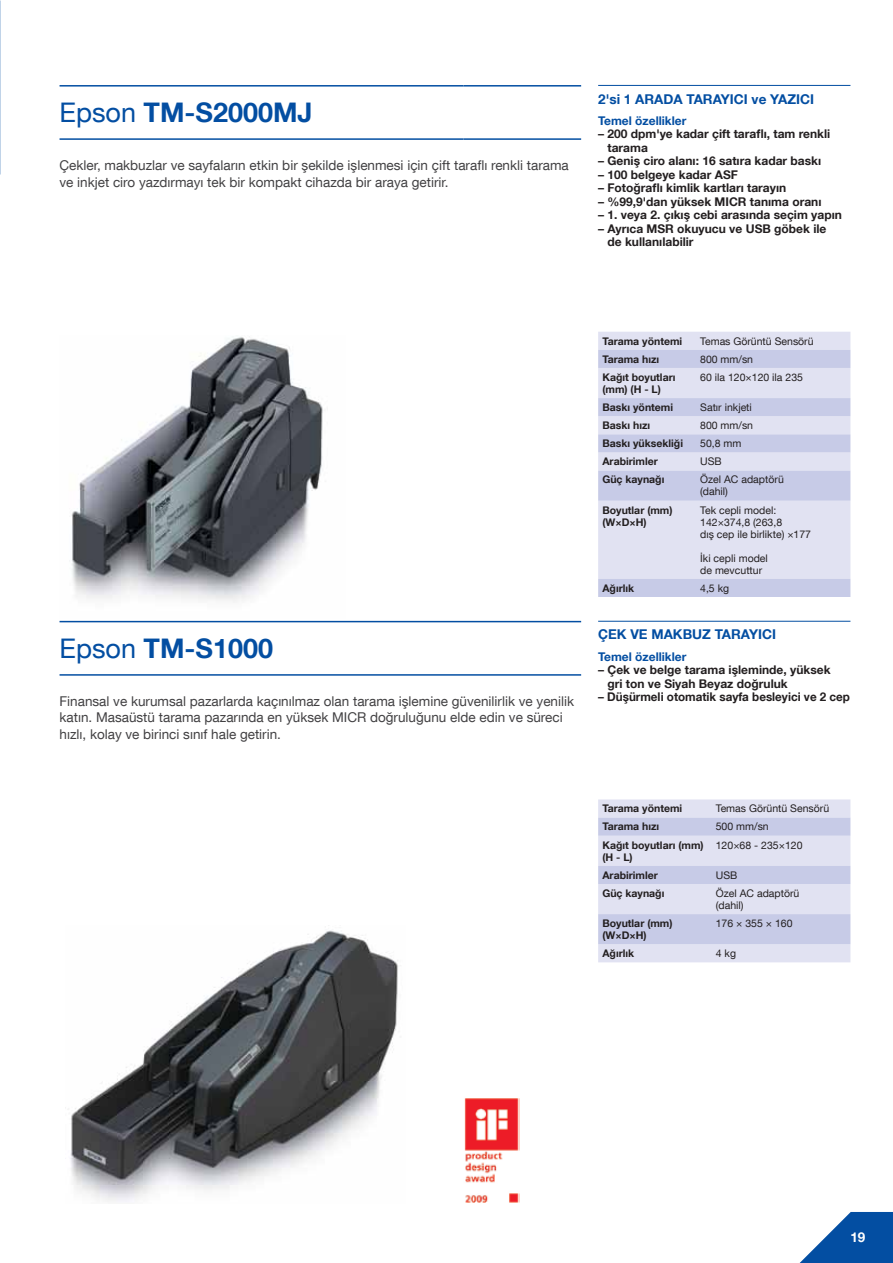
<style>
.page{position:relative;width:893px;height:1263px;background:#fff}
.page>*{position:absolute;margin:0;border:0;box-sizing:border-box;transform-origin:0 0}
.t1{font:700 27px "Helvetica Neue LT Com";color:#034ea2}
.t2{font:13.5px/16.5px "Helvetica Neue LT Com";color:#414042}
.t3{font:700 13.5px "Helvetica Neue LT Com";color:#034ea2}
.t4{font:700 13.5px "Helvetica Neue LT Com";color:#fff}
.t5{font:700 12px/13.5px "Helvetica Neue LT Com";color:#231f20}
.t6{font:700 12px "Helvetica Neue LT Com";color:#034ea2}
.t7{font:10.5px/12px "Helvetica Neue LT Com";color:#231f20}
.t8{font:700 10.5px/12px "Helvetica Neue LT Com";color:#231f20}
.s1{font-weight:400}
</style>
<div class="page">
<svg style="left:799px;top:1212px;width:94px;height:51px"></svg>
<img style="left:72px;top:337px;width:251px;height:266px">
<img style="left:65px;top:930px;width:333px;height:272px">
<hr style="left:598px;top:85px;width:252px;height:1px;background:#034ea2">
<hr style="left:598px;top:621px;width:252px;height:1px;background:#034ea2">
<svg style="left:598px;top:799px;width:252px;height:163px;background:#d6d8ed"></svg>
<div style="left:598px;top:332px;width:252px;height:18px;background:#e1e2f2"></div>
<svg style="left:598px;top:350px;width:252px;height:247px;background:#d6d8ed"></svg>
<img style="left:464px;top:1098px;width:55px;height:105px">
<hr style="left:60px;top:85px;width:403px;height:2px;background:#034ea2">
<hr style="left:463px;top:85px;width:118px;height:2px;background:#034ea2">
<hr style="left:60px;top:138px;width:403px;height:2px;background:#034ea2">
<hr style="left:463px;top:138px;width:118px;height:2px;background:#034ea2">
<hr style="left:60px;top:621px;width:521px;height:1px;background:#034ea2">
<hr style="left:60px;top:674px;width:521px;height:2px;background:#034ea2">
<h1 class="t1" style="left:60px;top:95px;width:255px"><span class="s1">Epson</span> TM-S2000MJ</h1>
<p class="t2" style="left:60px;top:157px;width:511px">Çekler, makbuzlar ve sayfaların etkin bir şekilde işlenmesi için çift taraflı renkli tarama ve inkjet ciro yazdırmayı tek bir kompakt cihazda bir araya getirir.</p>
<p class="t3" style="left:598px;top:90px;width:217px">2'si 1 ARADA TARAYICI ve YAZICI</p>
<p class="t6" style="left:598px;top:113px;width:90px">Temel özellikler</p>
<p class="t5" style="left:607px;top:127px;width:224px;text-indent:-9px">– 200 dpm'ye kadar çift taraflı, tam renkli tarama</p>
<p class="t5" style="left:598px;top:154px;width:225px">– Geniş ciro alanı: 16 satıra kadar baskı</p>
<p class="t5" style="left:598px;top:168px;width:141px">– 100 belgeye kadar ASF</p>
<p class="t5" style="left:598px;top:181px;width:190px">– Fotoğraflı kimlik kartları tarayın</p>
<p class="t5" style="left:598px;top:195px;width:225px">– %99,9'dan yüksek MICR tanıma oranı</p>
<p class="t5" style="left:598px;top:208px;width:245px">– 1. veya 2. çıkış cebi arasında seçim yapın</p>
<p class="t5" style="left:607px;top:222px;width:220px;text-indent:-9px">– Ayrıca MSR okuyucu ve USB göbek ile de kullanılabilir</p>
<h1 class="t1" style="left:60px;top:631px;width:215px"><span class="s1">Epson</span> TM-S1000</h1>
<p class="t2" style="left:60px;top:692px;width:516px">Finansal ve kurumsal pazarlarda kaçınılmaz olan tarama işlemine güvenilirlik ve yenilik katın. Masaüstü tarama pazarında en yüksek MICR doğruluğunu elde edin ve süreci hızlı, kolay ve birinci sınıf hale getirin.</p>
<p class="t8" style="left:602px;top:334px;width:81px">Tarama yöntemi</p>
<p class="t7" style="left:700px;top:334px;width:115px">Temas Görüntü Sensörü</p>
<p class="t8" style="left:602px;top:353px;width:58px">Tarama hızı</p>
<p class="t7" style="left:700px;top:353px;width:54px">800 mm/sn</p>
<p class="t8" style="left:602px;top:371px;width:75px">Kağıt boyutları (mm) (H - L)</p>
<p class="t7" style="left:700px;top:371px;width:104px">60 ila 120×120 ila 235</p>
<p class="t8" style="left:602px;top:401px;width:72px">Baskı yöntemi</p>
<p class="t7" style="left:700px;top:401px;width:53px">Satır inkjeti</p>
<p class="t8" style="left:602px;top:419px;width:49px">Baskı hızı</p>
<p class="t7" style="left:700px;top:419px;width:54px">800 mm/sn</p>
<p class="t8" style="left:602px;top:437px;width:82px">Baskı yüksekliği</p>
<p class="t7" style="left:700px;top:437px;width:43px">50,8 mm</p>
<p class="t8" style="left:602px;top:455px;width:57px">Arabirimler</p>
<p class="t7" style="left:700px;top:455px;width:23px">USB</p>
<p class="t8" style="left:602px;top:473px;width:64px">Güç kaynağı</p>
<p class="t7" style="left:700px;top:473px;width:85px">Özel AC adaptörü (dahil)</p>
<p class="t8" style="left:602px;top:503px;width:72px">Boyutlar (mm) (W×D×H)</p>
<p class="t7" style="left:700px;top:503px;width:112px">Tek cepli model:<br>142×374,8 (263,8<br>dış cep ile birlikte) ×177</p>
<p class="t7" style="left:700px;top:551px;width:69px">İki cepli model de mevcuttur</p>
<p class="t8" style="left:602px;top:582px;width:33px">Ağırlık</p>
<p class="t7" style="left:700px;top:582px;width:30px">4,5 kg</p>
<p class="t3" style="left:598px;top:626px;width:179px">ÇEK VE MAKBUZ TARAYICI</p>
<p class="t6" style="left:598px;top:649px;width:90px">Temel özellikler</p>
<p class="t5" style="left:607px;top:663px;width:225px;text-indent:-9px">– Çek ve belge tarama işleminde, yüksek gri ton ve Siyah Beyaz doğruluk</p>
<p class="t5" style="left:598px;top:690px;width:253px">– Düşürmeli otomatik sayfa besleyici ve 2 cep</p>
<p class="t8" style="left:602px;top:802px;width:81px">Tarama yöntemi</p>
<p class="t7" style="left:716px;top:802px;width:115px">Temas Görüntü Sensörü</p>
<p class="t8" style="left:602px;top:820px;width:58px">Tarama hızı</p>
<p class="t7" style="left:716px;top:820px;width:54px">500 mm/sn</p>
<p class="t8" style="left:602px;top:838px;width:103px">Kağıt boyutları (mm) (H - L)</p>
<p class="t7" style="left:716px;top:838px;width:88px">120×68 - 235×120</p>
<p class="t8" style="left:602px;top:869px;width:57px">Arabirimler</p>
<p class="t7" style="left:716px;top:869px;width:23px">USB</p>
<p class="t8" style="left:602px;top:887px;width:64px">Güç kaynağı</p>
<p class="t7" style="left:716px;top:887px;width:85px">Özel AC adaptörü (dahil)</p>
<p class="t8" style="left:602px;top:917px;width:72px">Boyutlar (mm) (W×D×H)</p>
<p class="t7" style="left:716px;top:917px;width:78px">176 × 355 × 160</p>
<p class="t8" style="left:602px;top:947px;width:33px">Ağırlık</p>
<p class="t7" style="left:716px;top:947px;width:22px">4 kg</p>
<p class="t4" style="left:850px;top:1229px;width:17px">19</p>
</div>
